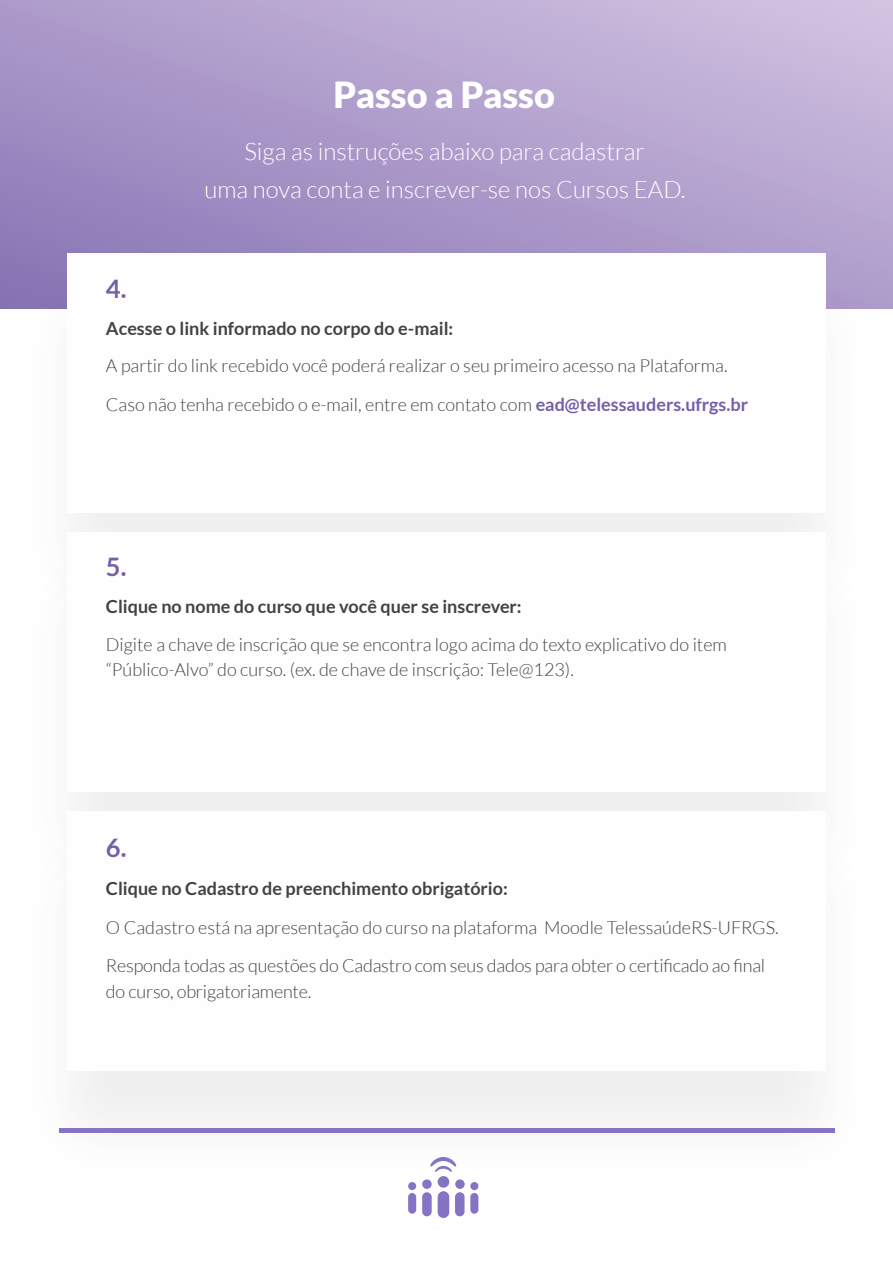
<style>
.page{position:relative;width:893px;height:1263px;background:#fff}
.page>*{position:absolute;margin:0;border:0;box-sizing:border-box;transform-origin:0 0}
.t1{font:900 36px "Lato";color:#fff}
.t2{font:700 25.5px "Lato";color:#7360a7}
.t3{font:300 24px/37.5px "Lato";color:#fff;text-align:center}
.t4{font:300 18px/25.5px "Lato";color:#424242}
.t5{font:700 18px "Lato";color:#424242}
.s1{font-weight:700;color:#7360a7}
</style>
<div class="page">
<svg style="left:0;top:0;width:893px;height:309px;background:#b09ecc"></svg>
<div style="left:17px;top:267px;width:859px;height:361px;background:#424242;opacity:.08"></div>
<div style="left:67px;top:254px;width:759px;height:259px;background:#fefefe"></div>
<div style="left:17px;top:546px;width:859px;height:361px;background:#fbfbfb"></div>
<div style="left:67px;top:532px;width:759px;height:260px;background:#fefefe"></div>
<div style="left:17px;top:825px;width:859px;height:361px;background:#fafafa"></div>
<div style="left:67px;top:812px;width:759px;height:259px;background:#fefefe"></div>
<div style="left:59px;top:1128px;width:775px;height:5px;background:#8573c4"></div>
<div style="left:408px;top:1182px;width:8px;height:8px;background:#8573c4;border-radius:50%"></div>
<svg style="left:408px;top:1193px;width:8px;height:21px"></svg>
<svg style="left:422px;top:1157px;width:56px;height:61px"></svg>
<h2 class="t2" style="left:106px;top:274px;width:22px">4.</h2>
<h1 class="t1" style="left:334px;top:74px;width:223px">Passo a Passo</h1>
<h3 class="t3" style="left:204px;top:133px;width:483px">Siga as instruções abaixo para cadastrar<br>uma nova conta e inscrever-se nos Cursos EAD.</h3>
<p class="t5" style="left:106px;top:318px;width:349px">Acesse o link informado no corpo do e-mail:</p>
<p class="t4" style="left:106px;top:346px;width:644px;line-height:39px">A partir do link recebido você poderá realizar o seu primeiro acesso na Plataforma.<br>Caso não tenha recebido o e-mail, entre em contato com <span class="s1">ead@telessauders.ufrgs.br</span></p>
<h2 class="t2" style="left:106px;top:552px;width:22px">5.</h2>
<p class="t5" style="left:106px;top:596px;width:417px">Clique no nome do curso que você quer se inscrever:</p>
<p class="t4" style="left:106px;top:632px;width:622px">Digite a chave de inscrição que se encontra logo acima do texto explicativo do item “Público-Alvo” do curso. (ex. de chave de inscrição: Tele@123).</p>
<h2 class="t2" style="left:106px;top:833px;width:22px">6.</h2>
<p class="t5" style="left:106px;top:878px;width:403px">Clique no Cadastro de preenchimento obrigatório:</p>
<p class="t4" style="left:106px;top:915px;width:674px">O Cadastro está na apresentação do curso na plataforma Moodle TelessaúdeRS-UFRGS.</p>
<p class="t4" style="left:106px;top:953px;width:661px">Responda todas as questões do Cadastro com seus dados para obter o certificado ao final do curso, obrigatoriamente.</p>
</div>
